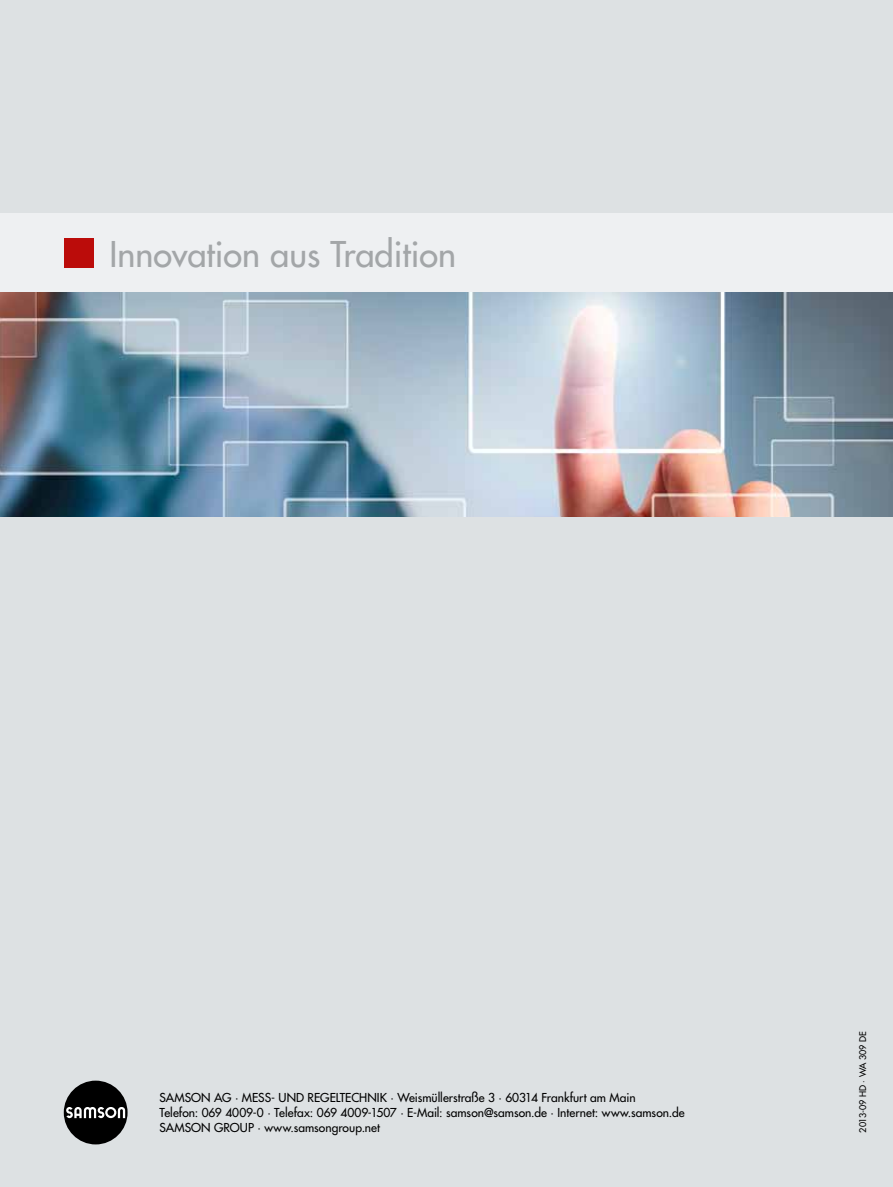
<style>
.page{position:relative;width:893px;height:1187px;background:#fff}
.page>*{position:absolute;margin:0;border:0;box-sizing:border-box;transform-origin:0 0}
.t1{font:34.5px "Futura";color:#a3a6a8}
.t2{font:12px/15px "Futura";letter-spacing:.005em;color:#000}
.t3{font:9px "Futura";color:#000}
</style>
<div class="page">
<div style="left:0;top:0;width:893px;height:1186px;background:#dde1e3"></div>
<div style="left:0;top:213px;width:893px;height:80px;background:#eef0f2"></div>
<div style="left:64px;top:1080px;width:64px;height:64px;background:#000;border-radius:50%"></div>
<svg style="left:105px;top:1106px;width:11px;height:11px"></svg>
<div style="left:107px;top:1109px;width:7px;height:6px;background:#000;border-radius:50%"></div>
<svg style="left:118px;top:1107px;width:7px;height:10px"></svg>
<svg style="left:66px;top:1107px;width:38px;height:10px"></svg>
<div style="left:64px;top:238px;width:30px;height:30px;background:#bb0c0a"></div>
<img style="left:0;top:293px;width:893px;height:223px">
<h1 class="t1" style="left:109px;top:231px;width:348px">Innovation aus Tradition</h1>
<p class="t2" style="left:159px;top:1090px;width:527px">SAMSON AG · MESS- UND REGELTECHNIK · Weismüllerstraße 3 · 60314 Frankfurt am Main<br>Telefon: 069 4009-0 · Telefax: 069 4009-1507 · E-Mail: samson@samson.de · Internet: www.samson.de<br>SAMSON GROUP · www.samsongroup.net</p>
<p class="t3" style="left:857px;top:1132px;width:103px;rotate:-90deg">2013-09 HD · WA 309 DE</p>
</div>
